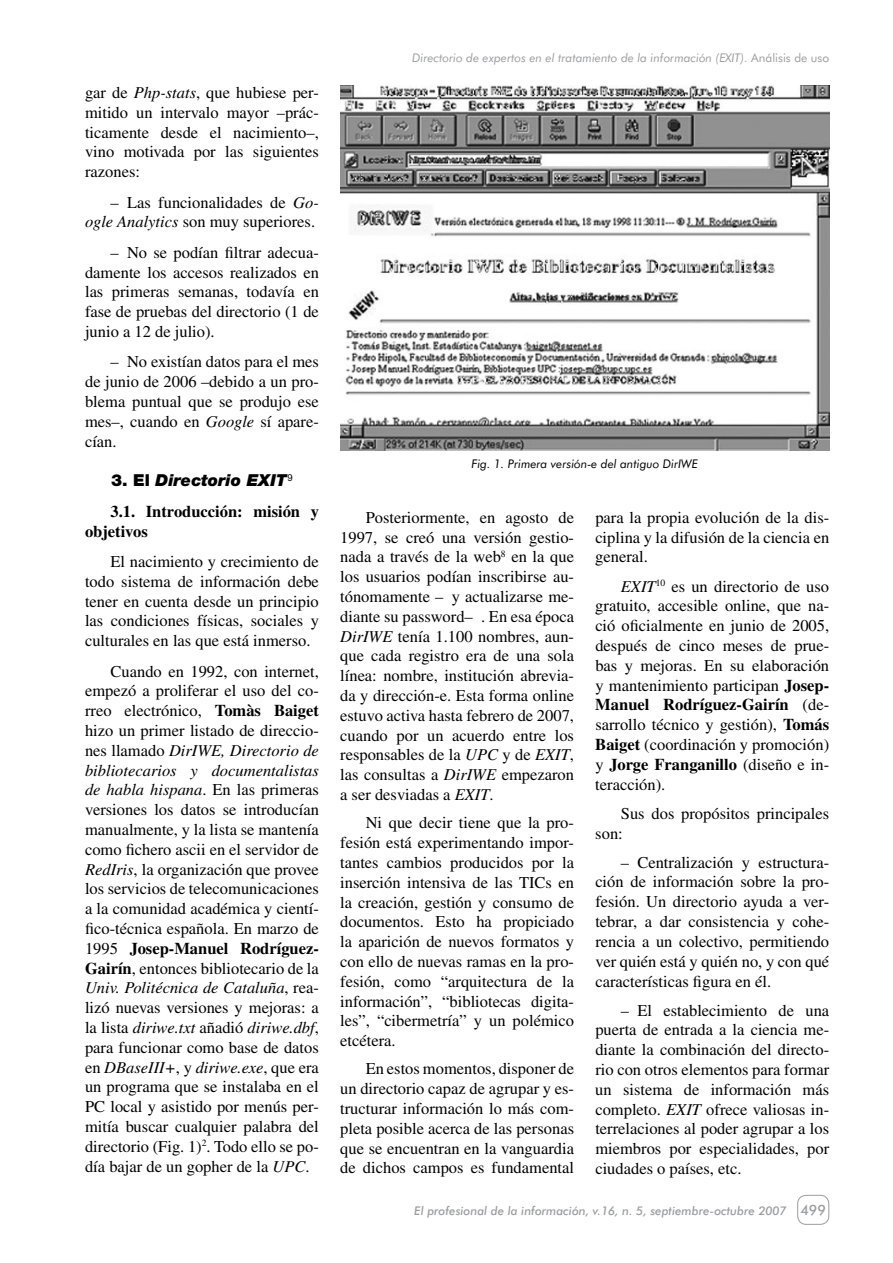
<style>
.page{position:relative;width:893px;height:1263px;background:#fff}
.page>*{position:absolute;margin:0;border:0;box-sizing:border-box;transform-origin:0 0}
.t1{font:16.5px/19.8px "Times";color:#000;text-align:justify}
.t2{font:700 16.5px/19.8px "Times";color:#000}
.t3{font:italic 900 16.5px "Helvetica Neue";color:#000}
.t4{font:500 14.25px "Futura BT";color:#9c9d9f}
.t5{font:italic 12px "Futura BT";color:#9c9d9f}
.t6{font:italic 500 12px "Futura BT";color:#9c9d9f}
.t7{font:italic 12px "Futura BT";color:#000}
.s1{font-style:italic}
.s2{font-style:normal}
.s3{font-weight:700}
</style>
<div class="page">
<div style="left:797px;top:1195px;width:32px;height:30px;border:1px solid #9c9d9f;border-radius:9px"></div>
<img style="left:340px;top:85px;width:489px;height:366px">
<p class="t1" style="left:85px;top:82px;width:235px">gar de <span class="s1">Php-stats</span>, que hubiese per&shy;mitido un intervalo mayor –prác&shy;ticamente desde el nacimiento–, vino motivada por las siguientes razones:</p>
<p class="t1" style="left:85px;top:192px;width:235px;text-align:right">– Las funcionalidades de <span class="s1">Go&shy;ogle Analytics</span> son muy superiores.</p>
<p class="t1" style="left:85px;top:242px;width:235px;text-indent:26px">– No se podían filtrar adecua&shy;damente los accesos realizados en las primeras semanas, todavía en fase de pruebas del directorio (1 de junio a 12 de julio).</p>
<p class="t1" style="left:85px;top:352px;width:235px;text-indent:26px">– No existían datos para el mes de junio de 2006 –debido a un pro&shy;blema puntual que se produjo ese mes–, cuando en <span class="s1">Google</span> sí apare&shy;cían.</p>
<p class="t3" style="left:111px;top:470px;width:183px"><span class="s2">3. El</span> Directorio EXIT<sup>9</sup></p>
<p class="t2" style="left:85px;top:501px;width:235px;text-indent:26px">3.1. Introducción: misión y objetivos</p>
<p class="t1" style="left:85px;top:551px;width:235px;text-indent:26px">El nacimiento y crecimiento de todo sistema de información debe tener en cuenta desde un principio las condiciones físicas, sociales y culturales en las que está inmerso.</p>
<p class="t1" style="left:85px;top:661px;width:235px;text-indent:26px">Cuando en 1992, con internet, empezó a proliferar el uso del co&shy;rreo electrónico, <span class="s3">Tomàs Baiget </span>hizo un primer listado de direccio&shy;nes llamado <span class="s1">DirIWE, Directorio de bibliotecarios y documentalistas de habla hispana</span>. En las primeras versiones los datos se introducían manualmente, y la lista se mantenía como fichero ascii en el servidor de <span class="s1">RedIris</span>, la organización que provee los servicios de telecomunicaciones a la comunidad académica y cientí&shy;fico-técnica española. En marzo de 1995 <span class="s3">Josep-Manuel Rodríguez-Gairín</span>, entonces bibliotecario de la <span class="s1">Univ. Politécnica de Cataluña</span>, rea&shy;lizó nuevas versiones y mejoras: a la lista <span class="s1">diriwe.txt</span> añadió <span class="s1">diriwe.dbf</span>, para funcionar como base de datos en <span class="s1">DBaseIII+</span>, y <span class="s1">diriwe.exe</span>, que era un programa que se instalaba en el PC local y asistido por menús per&shy;mitía buscar cualquier palabra del directorio (Fig. 1)<sup>2</sup>. Todo ello se po&shy;día bajar de un gopher de la <span class="s1">UPC</span>.</p>
<p class="t5" style="left:412px;top:51px;width:418px">Directorio de expertos en el tratamiento de la información (EXIT). <span class="s2">Análisis de uso</span></p>
<p class="t7" style="left:471px;top:457px;width:228px">Fig. 1. Primera versión-e del antiguo DirIWE</p>
<p class="t1" style="left:340px;top:507px;width:235px;text-indent:26px">Posteriormente, en agosto de 1997, se creó una versión gestio&shy;nada a través de la web<sup>8</sup> en la que los usuarios podían inscribirse au&shy;tónomamente – y actualizarse me&shy;diante su password– . En esa época <span class="s1">DirIWE</span> tenía 1.100 nombres, aun&shy;que cada registro era de una sola línea: nombre, institución abrevia&shy;da y dirección-e. Esta forma online estuvo activa hasta febrero de 2007, cuando por un acuerdo entre los responsables de la <span class="s1">UPC</span> y de <span class="s1">EXIT</span>, las consultas a <span class="s1">DirIWE</span> empezaron a ser desviadas a <span class="s1">EXIT</span>.</p>
<p class="t1" style="left:340px;top:813px;width:235px;text-indent:26px">Ni que decir tiene que la pro&shy;fesión está experimentando impor&shy;tantes cambios producidos por la inserción intensiva de las TICs en la creación, gestión y consumo de documentos. Esto ha propiciado la aparición de nuevos formatos y con ello de nuevas ramas en la pro&shy;fesión, como “arquitectura de la información”, “bibliotecas digita&shy;les”, “cibermetría” y un polémico etcétera.</p>
<p class="t1" style="left:340px;top:1059px;width:235px;text-indent:26px">En estos momentos, disponer de un directorio capaz de agrupar y es&shy;tructurar información lo más com&shy;pleta posible acerca de las personas que se encuentran en la vanguardia de dichos campos es fundamental</p>
<p class="t1" style="left:595px;top:507px;width:235px">para la propia evolución de la dis&shy;ciplina y la difusión de la ciencia en general.</p>
<p class="t1" style="left:595px;top:576px;width:235px;text-indent:26px"><span class="s1">EXIT</span><sup>10</sup> es un directorio de uso gratuito, accesible online, que na&shy;ció oficialmente en junio de 2005, después de cinco meses de prue&shy;bas y mejoras. En su elaboración y mantenimiento participan <span class="s3">Josep-Manuel Rodríguez-Gairín</span> (de&shy;sarrollo técnico y gestión), <span class="s3">Tomás Baiget</span> (coordinación y promoción) y <span class="s3">Jorge Franganillo</span> (diseño e in&shy;teracción).</p>
<p class="t1" style="left:595px;top:803px;width:235px;text-indent:26px">Sus dos propósitos principales son:</p>
<p class="t1" style="left:595px;top:852px;width:235px;text-indent:26px">– Centralización y estructura&shy;ción de información sobre la pro&shy;fesión. Un directorio ayuda a ver&shy;tebrar, a dar consistencia y cohe&shy;rencia a un colectivo, permitiendo ver quién está y quién no, y con qué características figura en él.</p>
<p class="t1" style="left:595px;top:1000px;width:235px;text-indent:26px">– El establecimiento de una puerta de entrada a la ciencia me&shy;diante la combinación del directo&shy;rio con otros elementos para formar un sistema de información más completo. <span class="s1">EXIT</span> ofrece valiosas in&shy;terrelaciones al poder agrupar a los miembros por especialidades, por ciudades o países, etc.</p>
<p class="t6" style="left:414px;top:1203px;width:374px">El profesional de la información, v.16, n. 5, septiembre-octubre 2007</p>
<p class="t4" style="left:800px;top:1201px;width:27px">499</p>
</div>
